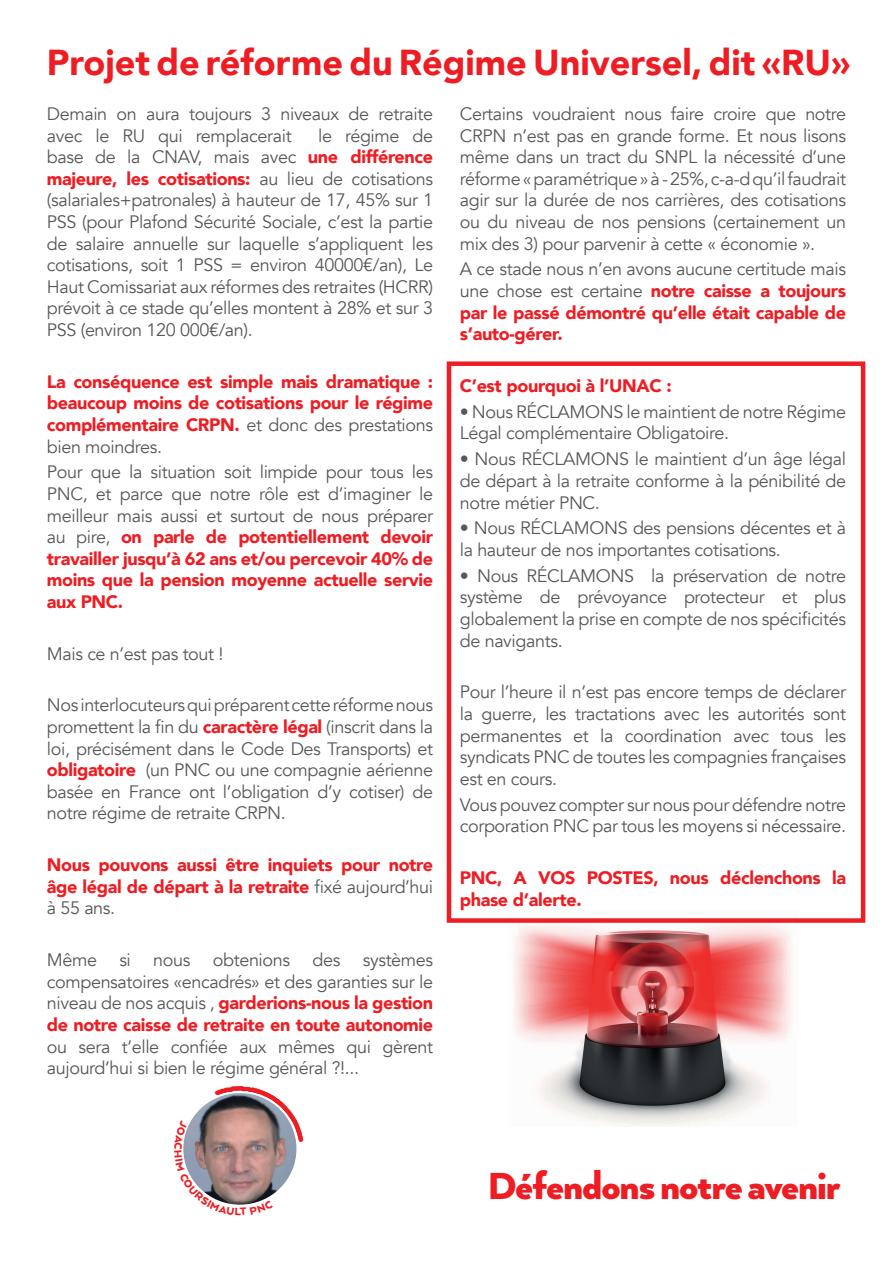
<style>
.page{position:relative;width:893px;height:1263px;background:#fff}
.page>*{position:absolute;margin:0;border:0;box-sizing:border-box;transform-origin:0 0}
.t1{font:900 43.5px "Arquitecta";letter-spacing:-.025em;color:#ee1d23}
.t2{font:900 36px "Avenir";color:#ee1d23}
.t3{font:18px/21.6px "Avenir";letter-spacing:-.02em;color:#57585a;text-align:justify}
.t4{font:900 18px/21.6px "Avenir";letter-spacing:-.02em;color:#ee1d23;text-align:justify}
.s1{font-weight:900;color:#ee1d23}
.s2{font-weight:400;color:#57585a}
</style>
<div class="page">
<img style="left:514px;top:924px;width:278px;height:202px">
<div style="left:447px;top:361px;width:418px;height:562px;border:4px solid #ee1d23"></div>
<svg style="left:183px;top:1093px;width:114px;height:112px"></svg>
<h2 class="t2" style="left:47px;top:31px;width:805px">Projet de réforme du Régime Universel, dit «RU»</h2>
<p class="t3" style="left:47px;top:103px;width:388px">Demain on aura toujours 3 niveaux de retraite avec le RU qui remplacerait</p>
<p class="t3" style="left:47px;top:125px;width:388px;text-indent:271px">le régime de base de la CNAV, mais avec <span class="s1">une différence majeure, les cotisations:</span> au lieu de cotisations (salariales+patronales) à hauteur de 17, 45% sur 1<br>PSS (pour Plafond Sécurité Sociale, c’est la partie de salaire annuelle sur laquelle s’appliquent les cotisations, soit 1 PSS = environ 40000€/an), Le Haut Comissariat aux réformes des retraites (HCRR) prévoit à ce stade qu’elles montent à 28% et sur 3<br>PSS (environ 120 000€/an).</p>
<p class="t4" style="left:47px;top:370px;width:388px">La conséquence est simple mais dramatique : beaucoup moins de cotisations pour le régime complémentaire CRPN. <span class="s2">et donc des prestations bien moindres.</span></p>
<p class="t3" style="left:47px;top:462px;width:388px">Pour que la situation soit limpide pour tous les PNC, et parce que notre rôle est d’imaginer le meilleur mais aussi et surtout de nous préparer au pire, <span class="s1">on parle de potentiellement devoir travailler jusqu’à 62 ans et/ou percevoir 40% de moins que la pension moyenne actuelle servie aux PNC.</span></p>
<p class="t3" style="left:47px;top:643px;width:178px">Mais ce n’est pas tout !</p>
<p class="t3" style="left:47px;top:695px;width:388px">Nos interlocuteurs qui préparent cette réforme nous promettent la fin du <span class="s1">caractère légal</span> (inscrit dans la loi, précisément dans le Code Des Transports) et <span class="s1">obligatoire</span> (un PNC ou une compagnie aérienne basée en France ont l’obligation d’y cotiser) de notre régime de retraite CRPN.</p>
<p class="t4" style="left:47px;top:854px;width:388px">Nous pouvons aussi être inquiets pour notre âge légal de départ à la retraite <span class="s2">fixé aujourd’hui à 55 ans.</span></p>
<p class="t3" style="left:47px;top:949px;width:388px">Même si nous obtenions des systèmes compensatoires «encadrés» et des garanties sur le niveau de nos acquis , <span class="s1">garderions-nous la gestion de notre caisse de retraite en toute autonomie</span></p>
<p class="t3" style="left:47px;top:1036px;width:388px">ou sera t’elle confiée aux mêmes qui gèrent aujourd’hui si bien le régime général ?!...</p>
<p class="t3" style="left:460px;top:103px;width:388px">Certains voudraient nous faire croire que notre CRPN n’est pas en grande forme. Et nous lisons même dans un tract du SNPL la nécessité d’une réforme « paramétrique » à - 25%, c-a-d qu’il faudrait agir sur la durée de nos carrières, des cotisations ou du niveau de nos pensions (certainement un mix des 3) pour parvenir à cette « économie ».</p>
<p class="t4" style="left:460px;top:258px;width:388px"><span class="s2">A ce stade nous n’en avons aucune certitude mais une chose est certaine</span> notre caisse a toujours par le passé démontré qu’elle était capable de s’auto-gérer.</p>
<p class="t4" style="left:460px;top:374px;width:213px">C’est pourquoi à l’UNAC :</p>
<p class="t3" style="left:460px;top:401px;width:388px">• Nous RÉCLAMONS le maintient de notre Régime<br>Légal complémentaire Obligatoire.</p>
<p class="t3" style="left:460px;top:449px;width:388px">• Nous RÉCLAMONS le maintient d’un âge légal de départ à la retraite conforme à la pénibilité de notre métier PNC.</p>
<p class="t3" style="left:460px;top:518px;width:388px">• Nous RÉCLAMONS des pensions décentes et à la hauteur de nos importantes cotisations.</p>
<p class="t3" style="left:460px;top:565px;width:388px">• Nous RÉCLAMONS la préservation de notre système de prévoyance protecteur et plus globalement la prise en compte de nos spécificités de navigants.</p>
<p class="t3" style="left:460px;top:682px;width:388px">Pour l’heure il n’est pas encore temps de déclarer la guerre, les tractations avec les autorités sont permanentes et la coordination avec tous les syndicats PNC de toutes les compagnies françaises est en cours.</p>
<p class="t3" style="left:460px;top:794px;width:388px">Vous pouvez compter sur nous pour défendre notre corporation PNC par tous les moyens si nécessaire.</p>
<p class="t4" style="left:460px;top:866px;width:388px">PNC, A VOS POSTES, nous déclenchons la phase d’alerte.</p>
<h1 class="t1" style="left:488px;top:1159px;width:354px">Défendons notre avenir</h1>
</div>
